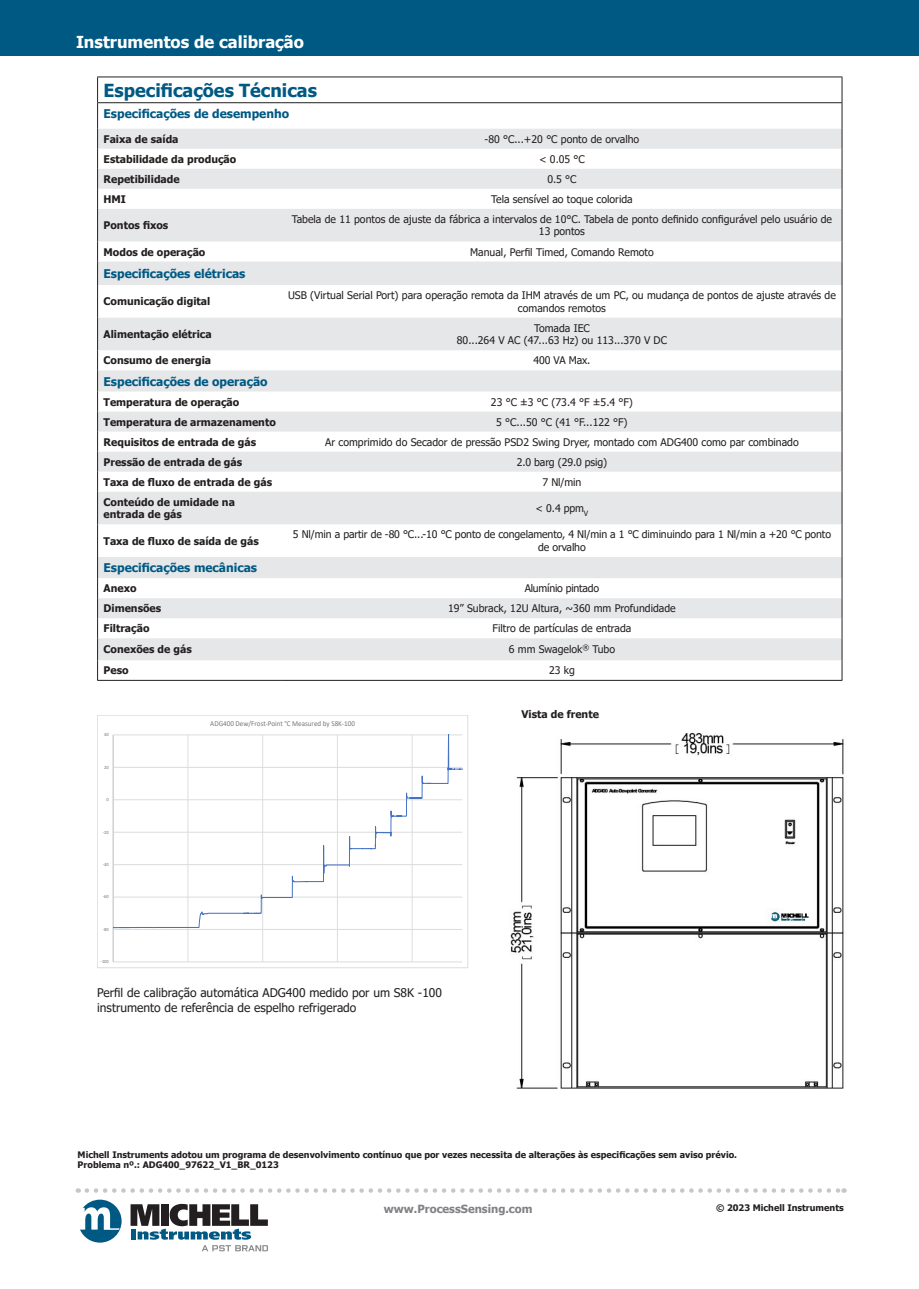
<style>
.page{position:relative;width:919px;height:1289px;background:#fff}
.page>*{position:absolute;margin:0;border:0;box-sizing:border-box;transform-origin:0 0}
.Heading_3{font:700 18px "Tahoma";color:#005983}
.t1{font:700 16.5px "Tahoma";color:#fff}
.Specifications_headi{font:700 12px "Tahoma";color:#005983}
.Body_text{font:12px/14.4px "Tahoma";color:#231f20}
.t2{font:700 11.25px "Tahoma";color:#808285}
.Table_text{font:10.5px/12.6px "Tahoma";color:#231f20;text-align:center}
.Table_heading{font:700 10.5px/12.6px "Tahoma";color:#231f20}
.Table_text-2{font:10.5px "Tahoma";letter-spacing:-.02em;color:#231f20}
.t3{font:700 9px/10.8px "Tahoma";color:#231f20}
.t4{font:7.5px "Calibri";color:#76787b;scale:.96 1}
.t5{font:4.8px "Calibri";color:#76787b;scale:.96 1}
</style>
<div class="page">
<div style="left:890px;top:0;width:28px;height:55px;background:#005983"></div>
<div style="left:0;top:0;width:906px;height:55px;background:#005983"></div>
<svg style="left:87px;top:1188px;width:757px;height:4px"></svg>
<svg style="left:80px;top:1199px;width:42px;height:43px"></svg>
<svg style="left:130px;top:1203px;width:138px;height:48px"></svg>
<svg style="left:98px;top:129px;width:743px;height:531px;fill:#e6e7e9"></svg>
<hr style="left:97px;top:102px;width:185px;height:1px;background:#231f20">
<hr style="left:282px;top:102px;width:560px;height:1px;background:#231f20">
<hr style="left:97px;top:209px;width:1px;height:32px;background:#231f20">
<hr style="left:841px;top:209px;width:1px;height:32px;background:#231f20">
<svg style="left:97px;top:241px;width:1px;height:44px"></svg>
<svg style="left:841px;top:241px;width:1px;height:44px"></svg>
<hr style="left:97px;top:285px;width:1px;height:32px;background:#231f20">
<hr style="left:841px;top:285px;width:1px;height:32px;background:#231f20">
<hr style="left:97px;top:317px;width:1px;height:33px;background:#231f20">
<hr style="left:841px;top:317px;width:1px;height:33px;background:#231f20">
<svg style="left:97px;top:350px;width:1px;height:141px"></svg>
<svg style="left:841px;top:350px;width:1px;height:141px"></svg>
<hr style="left:97px;top:491px;width:1px;height:33px;background:#231f20">
<hr style="left:841px;top:491px;width:1px;height:33px;background:#231f20">
<hr style="left:97px;top:524px;width:1px;height:33px;background:#231f20">
<hr style="left:841px;top:524px;width:1px;height:33px;background:#231f20">
<svg style="left:97px;top:557px;width:1px;height:123px"></svg>
<svg style="left:841px;top:557px;width:1px;height:123px"></svg>
<hr style="left:97px;top:680px;width:185px;height:1px;background:#231f20">
<hr style="left:282px;top:680px;width:560px;height:1px;background:#231f20">
<hr style="left:97px;top:77px;width:185px;height:1px;background:#231f20">
<svg style="left:97px;top:77px;width:1px;height:132px"></svg>
<hr style="left:282px;top:77px;width:560px;height:1px;background:#231f20">
<svg style="left:841px;top:77px;width:1px;height:132px"></svg>
<hr style="left:113px;top:961px;width:349px;height:1px;background:#dcdddf">
<hr style="left:113px;top:734px;width:349px;height:1px;background:#dcdddf">
<hr style="left:188px;top:735px;width:1px;height:226px;background:#dcdddf">
<hr style="left:262px;top:735px;width:1px;height:226px;background:#dcdddf">
<hr style="left:337px;top:735px;width:1px;height:226px;background:#dcdddf">
<hr style="left:412px;top:735px;width:1px;height:226px;background:#dcdddf">
<hr style="left:113px;top:735px;width:1px;height:226px;background:#c7c8ca">
<svg style="left:113px;top:735px;width:349px;height:204px"></svg>
<div style="left:97px;top:715px;width:371px;height:252px;border:1px solid #dcdddf"></div>
<img style="left:510px;top:733px;width:334px;height:356px">
<h2 class="t1" style="left:76px;top:30px;width:229px">Instrumentos de calibração</h2>
<p class="Heading_3" style="left:104px;top:78px;width:215px">Especificações Técnicas</p>
<p class="Specifications_headi" style="left:104px;top:105px;width:187px">Especificações de desempenho</p>
<p class="Table_heading" style="left:104px;top:133px;width:76px">Faixa de saída</p>
<p class="Table_text" style="left:484px;top:133px;width:156px">-80 °C...+20 °C ponto de orvalho</p>
<p class="Table_heading" style="left:104px;top:153px;width:134px">Estabilidade da produção</p>
<p class="Table_text" style="left:539px;top:153px;width:47px">&lt; 0.05 °C</p>
<p class="Table_heading" style="left:104px;top:173px;width:78px">Repetibilidade</p>
<p class="Table_text" style="left:547px;top:173px;width:31px">0.5 °C</p>
<p class="Table_heading" style="left:104px;top:193px;width:24px">HMI</p>
<p class="Table_text" style="left:491px;top:193px;width:143px">Tela sensível ao toque colorida</p>
<p class="Table_heading" style="left:104px;top:219px;width:66px">Pontos fixos</p>
<p class="Table_text" style="left:292px;top:213px;width:542px">Tabela de 11 pontos de ajuste da fábrica a intervalos de 10°C. Tabela de ponto definido configurável pelo usuário de<br>13 pontos</p>
<p class="Table_heading" style="left:104px;top:246px;width:103px">Modos de operação</p>
<p class="Table_text" style="left:470px;top:246px;width:185px">Manual, Perfil Timed, Comando Remoto</p>
<p class="Specifications_headi" style="left:104px;top:265px;width:143px">Especificações elétricas</p>
<p class="Table_heading" style="left:104px;top:296px;width:108px">Comunicação digital</p>
<p class="Table_text" style="left:288px;top:289px;width:549px">USB (Virtual Serial Port) para operação remota da IHM através de um PC, ou mudança de pontos de ajuste através de comandos remotos</p>
<p class="Table_heading" style="left:104px;top:328px;width:110px">Alimentação elétrica</p>
<p class="Table_text" style="left:534px;top:322px;width:57px">Tomada IEC</p>
<p class="Table_text" style="left:457px;top:335px;width:212px">80...264 V AC (47...63 Hz) ou 113...370 V DC</p>
<p class="Table_heading" style="left:104px;top:354px;width:109px">Consumo de energia</p>
<p class="Table_text" style="left:533px;top:355px;width:58px">400 VA Max.</p>
<p class="Specifications_headi" style="left:104px;top:373px;width:165px">Especificações de operação</p>
<p class="Table_heading" style="left:104px;top:396px;width:137px">Temperatura de operação</p>
<p class="Table_text" style="left:491px;top:396px;width:143px">23 °C ±3 °C (73.4 °F ±5.4 °F)</p>
<p class="Table_heading" style="left:104px;top:416px;width:174px">Temperatura de armazenamento</p>
<p class="Table_text" style="left:496px;top:416px;width:133px">5 °C...50 °C (41 °F...122 °F)</p>
<p class="Table_heading" style="left:104px;top:436px;width:154px">Requisitos de entrada de gás</p>
<p class="Table_text" style="left:325px;top:436px;width:475px">Ar comprimido do Secador de pressão PSD2 Swing Dryer, montado com ADG400 como par combinado</p>
<p class="Table_heading" style="left:104px;top:456px;width:140px">Pressão de entrada de gás</p>
<p class="Table_text" style="left:516px;top:456px;width:92px">2.0 barg (29.0 psig)</p>
<p class="Table_heading" style="left:104px;top:476px;width:170px">Taxa de fluxo de entrada de gás</p>
<p class="Table_text" style="left:542px;top:476px;width:40px">7 Nl/min</p>
<p class="Table_heading" style="left:104px;top:496px;width:133px">Conteúdo de umidade na entrada de gás</p>
<p class="Table_text" style="left:535px;top:502px;width:54px">&lt; 0.4 ppm<sub>V</sub></p>
<p class="Table_heading" style="left:104px;top:535px;width:157px">Taxa de fluxo de saída de gás</p>
<p class="Table_text" style="left:293px;top:529px;width:539px">5 Nl/min a partir de -80 °C...-10 °C ponto de congelamento, 4 Nl/min a 1 °C diminuindo para 1 Nl/min a +20 °C ponto de orvalho</p>
<p class="Specifications_headi" style="left:104px;top:559px;width:155px">Especificações mecânicas</p>
<p class="Table_heading" style="left:104px;top:582px;width:34px">Anexo</p>
<p class="Table_text-2" style="left:524px;top:581px;width:76px">Alumínio pintado</p>
<p class="Table_heading" style="left:104px;top:602px;width:59px">Dimensões</p>
<p class="Table_text" style="left:448px;top:602px;width:229px">19” Subrack, 12U Altura, ~360 mm Profundidade</p>
<p class="Table_heading" style="left:104px;top:622px;width:47px">Filtração</p>
<p class="Table_text" style="left:492px;top:622px;width:140px">Filtro de partículas de entrada</p>
<p class="Table_heading" style="left:104px;top:643px;width:90px">Conexões de gás</p>
<p class="Table_text" style="left:509px;top:643px;width:108px">6 mm Swagelok<sup>®</sup> Tubo</p>
<p class="Table_heading" style="left:104px;top:664px;width:27px">Peso</p>
<p class="Table_text" style="left:549px;top:665px;width:27px">23 kg</p>
<p class="t5" style="left:104px;top:731px;width:6px">40</p>
<p class="t5" style="left:104px;top:763px;width:6px">20</p>
<p class="t5" style="left:107px;top:796px;width:4px">0</p>
<p class="t5" style="left:103px;top:828px;width:8px">-20</p>
<p class="t5" style="left:103px;top:861px;width:8px">-40</p>
<p class="t5" style="left:103px;top:893px;width:8px">-60</p>
<p class="t5" style="left:103px;top:925px;width:8px">-80</p>
<p class="t5" style="left:101px;top:958px;width:10px">-100</p>
<p class="t4" style="left:210px;top:718px;width:152px">ADG400 Dew/Frost-Point °C Measured by S8K-100</p>
<p class="Body_text" style="left:97px;top:986px;width:346px">Perfil de calibração automática ADG400 medido por um S8K -100 instrumento de referência de espelho refrigerado</p>
<p class="Table_heading" style="left:521px;top:708px;width:79px">Vista de frente</p>
<p class="t3" style="left:78px;top:1149px;width:661px">Michell Instruments adotou um programa de desenvolvimento contínuo que por vezes necessita de alterações às especificações sem aviso prévio.<br>Problema nº.: ADG400_97622_V1_BR_0123</p>
<p class="t3" style="left:716px;top:1202px;width:129px">© 2023 Michell Instruments</p>
<p class="t2" style="left:384px;top:1200px;width:150px">www.ProcessSensing.com</p>
</div>
